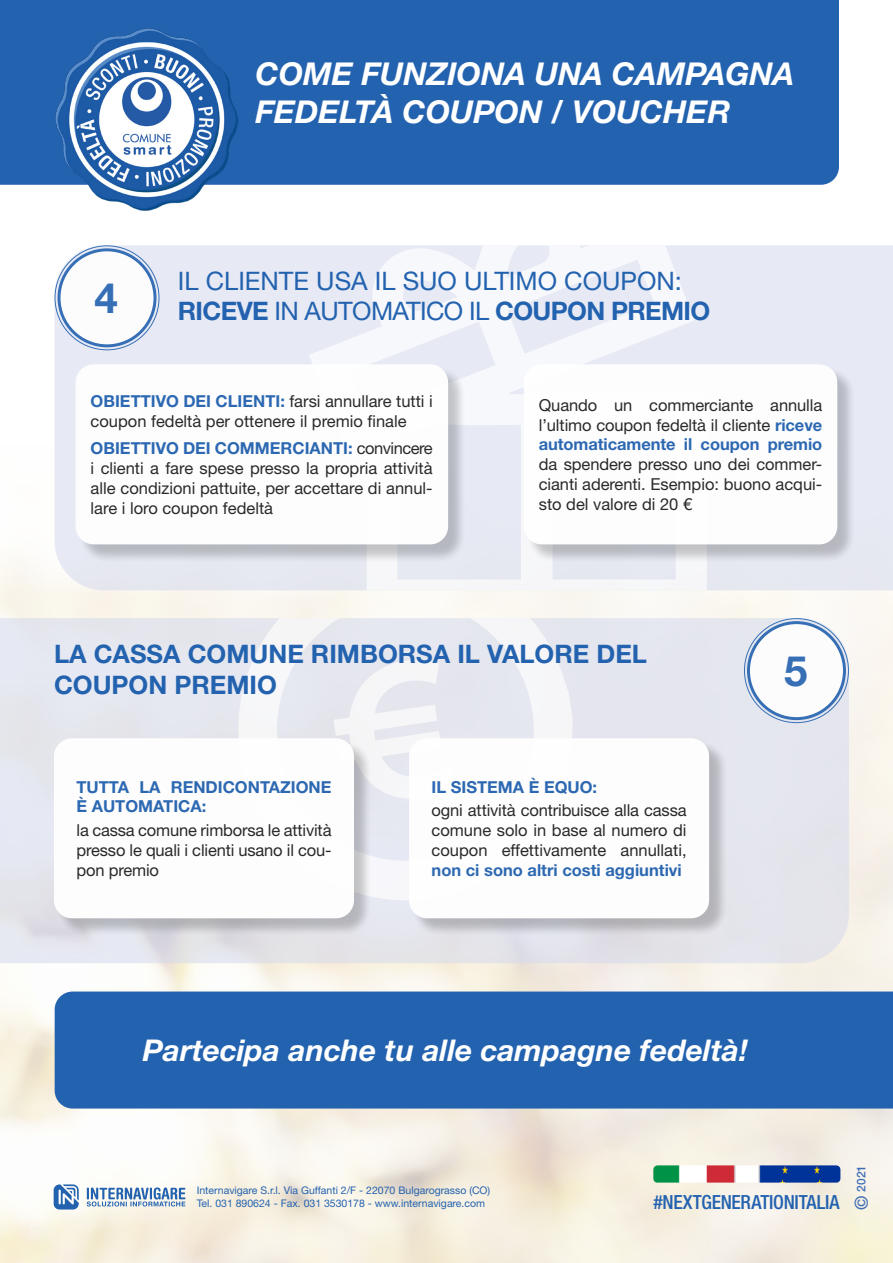
<style>
.page{position:relative;width:893px;height:1263px;background:#fff}
.page>*{position:absolute;margin:0;border:0;box-sizing:border-box;transform-origin:0 0}
.t1{font:700 42px "Helvetica Neue LT Std";color:#2362af}
.t2{font:italic 700 31.5px/37.8px "Helvetica Neue LT Std";color:#fff}
.t3{font:italic 700 30px "Helvetica Neue LT Std";color:#fff}
.t4{font:25.5px/30.6px "Helvetica Neue LT Std";color:#2362af}
.t5{font:700 25.5px/30.6px "Helvetica Neue LT Std";color:#2362af}
.t6{font:500 condensed 19.5px "Helvetica Neue LT Std";letter-spacing:-.015em;color:#2362af}
.t7{font:16.5px/19.8px "Helvetica Neue LT Std";color:#1f1f1f;text-align:justify}
.t8{font:700 16.5px/19.8px "Helvetica Neue LT Std";color:#2362af}
.t9{font:500 12px "Helvetica Neue LT Std";color:#406eb6}
.t10{font:10.5px "Helvetica Neue LT Std";color:#2362af}
.s1{font-weight:700}
.s2{font-weight:700;color:#2362af}
.s3{font-size:18px}
</style>
<div class="page">
<img style="left:0;top:403px;width:893px;height:860px">
<svg style="left:87px;top:1187px;width:98px;height:19px"></svg>
<svg style="left:54px;top:1184px;width:25px;height:25px"></svg>
<img style="left:653px;top:1165px;width:187px;height:17px">
<div style="left:55px;top:991px;width:838px;height:117px;background:#2362af"></div>
<div style="left:0;top:618px;width:849px;height:345px;background:#e4e5ee"></div>
<svg style="left:222px;top:618px;width:351px;height:306px;fill:#e6e8f1"></svg>
<svg style="left:331px;top:656px;width:129px;height:147px"></svg>
<div style="left:56px;top:740px;width:317px;height:197px;background:#000;opacity:.22"></div>
<div style="left:54px;top:738px;width:300px;height:180px;background:#fff;border-radius:18px"></div>
<div style="left:411px;top:740px;width:317px;height:197px;background:#000;opacity:.22"></div>
<div style="left:409px;top:738px;width:300px;height:180px;background:#fff;border-radius:18px"></div>
<div style="left:55px;top:245px;width:838px;height:345px;background:#e7eaf5"></div>
<svg style="left:309px;top:245px;width:398px;height:345px;fill:#e7eaf5"></svg>
<div style="left:78px;top:367px;width:389px;height:196px;background:#000;opacity:.22"></div>
<div style="left:76px;top:364px;width:372px;height:180px;background:#fff;border-radius:18px"></div>
<div style="left:526px;top:367px;width:330px;height:196px;background:#000;opacity:.22"></div>
<div style="left:524px;top:364px;width:313px;height:180px;background:#fff;border-radius:18px"></div>
<div style="left:0;top:0;width:839px;height:185px;background:#2362af"></div>
<img style="left:35px;top:11px;width:222px;height:200px">
<div style="left:58px;top:248px;width:99px;height:99px;background:#fff;border-radius:50%"></div>
<div style="left:58px;top:248px;width:99px;height:99px;border:3px solid #2362af;border-radius:50%"></div>
<div style="left:747px;top:621px;width:99px;height:99px;background:#fff;border-radius:50%"></div>
<div style="left:747px;top:621px;width:99px;height:99px;border:3px solid #2362af;border-radius:50%"></div>
<h1 class="t1" style="left:95px;top:272px;width:25px">4</h1>
<p class="t2" style="left:255px;top:54px;width:541px">COME FUNZIONA UNA CAMPAGNA<br>FEDELTÀ COUPON / VOUCHER</p>
<p class="t4" style="left:178px;top:265px;width:534px">IL CLIENTE USA IL SUO ULTIMO COUPON:<br><span class="s1">RICEVE</span> IN AUTOMATICO IL <span class="s1">COUPON PREMIO</span></p>
<p class="t7" style="left:91px;top:391px;width:343px"><span class="s2">OBIETTIVO DEI CLIENTI:</span> farsi annullare tutti i coupon fedeltà per ottenere il premio finale</p>
<p class="t7" style="left:91px;top:438px;width:344px"><span class="s2">OBIETTIVO DEI COMMERCIANTI:</span> convincere i clienti a fare spese presso la propria attività alle condizioni pattuite, per accettare di annul&shy;lare i loro coupon fedeltà</p>
<p class="t7" style="left:539px;top:395px;width:285px">Quando un commerciante annulla l’ultimo coupon fedeltà il cliente <span class="s2">riceve automaticamente il coupon premio</span></p>
<p class="t7" style="left:539px;top:454px;width:285px">da spendere presso uno dei commer&shy;cianti aderenti. Esempio: buono acqui&shy;sto del valore di 20 €</p>
<p class="t5" style="left:54px;top:638px;width:594px">LA CASSA COMUNE RIMBORSA IL VALORE DEL<br>COUPON PREMIO</p>
<p class="t8" style="left:76px;top:776px;width:256px">TUTTA LA RENDICONTAZIONE<br>È AUTOMATICA:</p>
<p class="t7" style="left:76px;top:820px;width:257px">la cassa comune rimborsa le attività presso le quali i clienti usano il cou&shy;pon premio</p>
<p class="t8" style="left:432px;top:776px;width:167px">IL SISTEMA È EQUO:</p>
<p class="t7" style="left:432px;top:800px;width:257px">ogni attività contribuisce alla cassa comune solo in base al numero di coupon effettivamente annullati,</p>
<p class="t8" style="left:432px;top:860px;width:252px">non ci sono altri costi aggiuntivi</p>
<h1 class="t1" style="left:784px;top:645px;width:25px">5</h1>
<p class="t3" style="left:143px;top:1031px;width:606px">Partecipa anche tu alle campagne fedeltà!</p>
<p class="t10" style="left:197px;top:1184px;width:295px">Internavigare S.r.l. Via Guffanti 2/F - 22070 Bulgarograsso (CO)</p>
<p class="t10" style="left:197px;top:1196px;width:290px">Tel. 031 890624 - Fax. 031 3530178 - www.internavigare.com</p>
<p class="t6" style="left:653px;top:1190px;width:188px">#NEXTGENERATIONITALIA</p>
<p class="t9" style="left:854px;top:1209px;width:46px;rotate:-90deg"><span class="s3">©</span> 2021</p>
</div>
